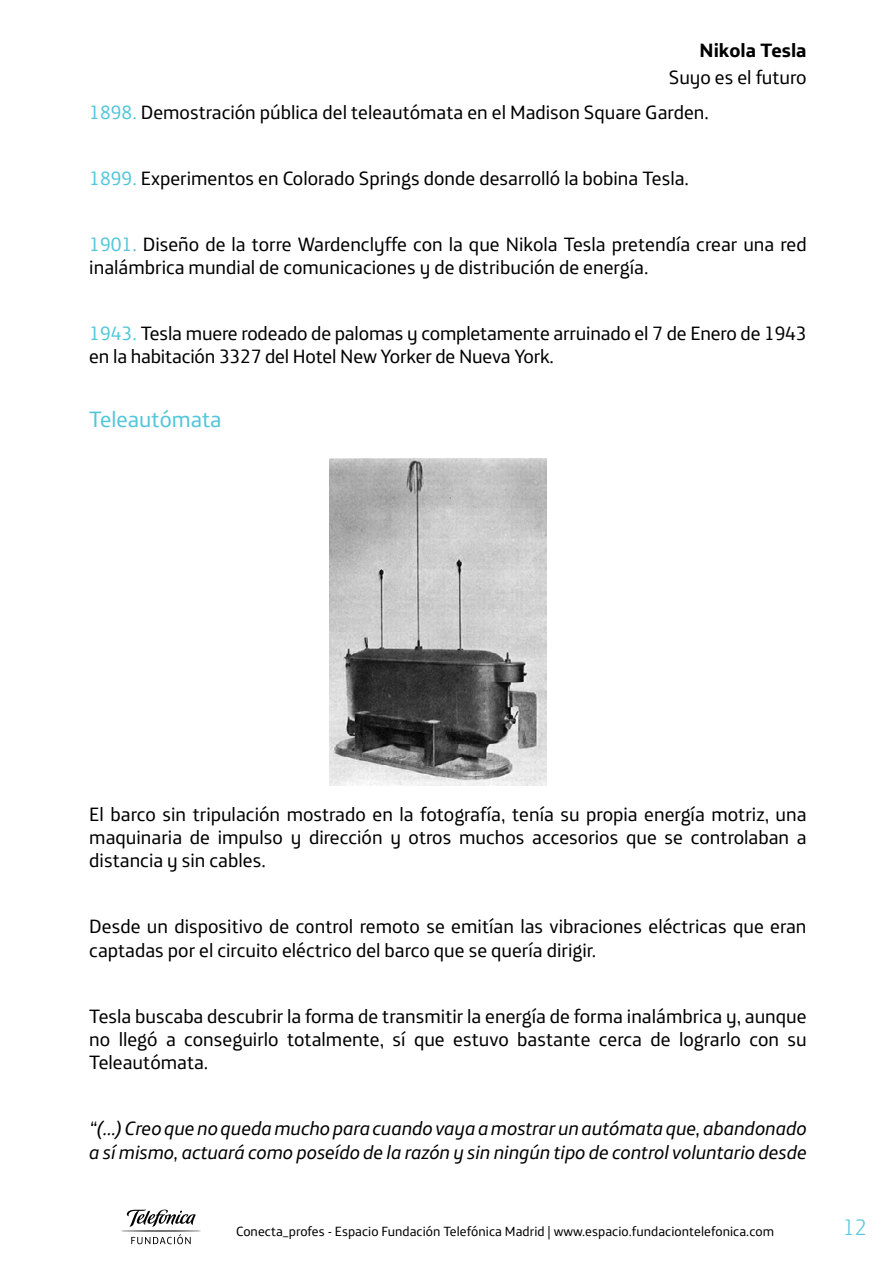
<style>
.page{position:relative;width:893px;height:1263px;background:#fff}
.page>*{position:absolute;margin:0;border:0;box-sizing:border-box;transform-origin:0 0}
.Subtitulo{font:22.5px "Telefonica Text";color:#52c6da}
.t1{font:300 22.5px "Telefonica Headline";color:#52c6da}
.TextoNormal{font:19.5px/23.4px "Telefonica Text";color:#000}
.TextoNormal-2{font:italic 19.5px/23.4px "Telefonica Text";color:#000}
.t2{font:700 19.5px "Telefonica Text";color:#000}
.t3{font:13.5px "Telefonica Text";letter-spacing:.005em;color:#000}
.s1{color:#52c6da}
</style>
<div class="page">
<svg style="left:121px;top:1209px;width:80px;height:35px"></svg>
<img style="left:329px;top:459px;width:218px;height:326px">
<p class="t2" style="left:700px;top:33px;width:109px">Nikola Tesla</p>
<p class="TextoNormal" style="left:669px;top:64px;width:139px">Suyo es el futuro</p>
<p class="TextoNormal" style="left:89px;top:98px;width:621px"><span class="s1">1898.</span> Demostración pública del teleautómata en el Madison Square Garden.</p>
<p class="TextoNormal" style="left:89px;top:164px;width:601px"><span class="s1">1899.</span> Experimentos en Colorado Springs donde desarrolló la bobina Tesla.</p>
<p class="TextoNormal" style="left:89px;top:230px;width:719px"><span class="s1">1901.</span> Diseño de la torre Wardenclyffe con la que Nikola Tesla pretendía crear una red inalámbrica mundial de comunicaciones y de distribución de energía.</p>
<p class="TextoNormal" style="left:89px;top:320px;width:719px"><span class="s1">1943.</span> Tesla muere rodeado de palomas y completamente arruinado el 7 de Enero de 1943 en la habitación 3327 del Hotel New Yorker de Nueva York.</p>
<p class="Subtitulo" style="left:89px;top:400px;width:134px">Teleautómata</p>
<p class="TextoNormal" style="left:89px;top:800px;width:719px;text-align:justify">El barco sin tripulación mostrado en la fotografía, tenía su propia energía motriz, una maquinaria de impulso y dirección y otros muchos accesorios que se controlaban a distancia y sin cables.</p>
<p class="TextoNormal" style="left:89px;top:913px;width:719px">Desde un dispositivo de control remoto se emitían las vibraciones eléctricas que eran captadas por el circuito eléctrico del barco que se quería dirigir.</p>
<p class="TextoNormal" style="left:89px;top:1002px;width:719px;text-align:justify">Tesla buscaba descubrir la forma de transmitir la energía de forma inalámbrica y, aunque no llegó a conseguirlo totalmente, sí que estuvo bastante cerca de lograrlo con su Teleautómata.</p>
<p class="TextoNormal-2" style="left:89px;top:1115px;width:719px">“(…) Creo que no queda mucho para cuando vaya a mostrar un autómata que, abandonado a sí mismo, actuará como poseído de la razón y sin ningún tipo de control voluntario desde</p>
<p class="t3" style="left:236px;top:1220px;width:539px">Conecta_profes - Espacio Fundación Telefónica Madrid | www.espacio.fundaciontelefonica.com</p>
<p class="t1" style="left:843px;top:1209px;width:25px">12</p>
</div>
